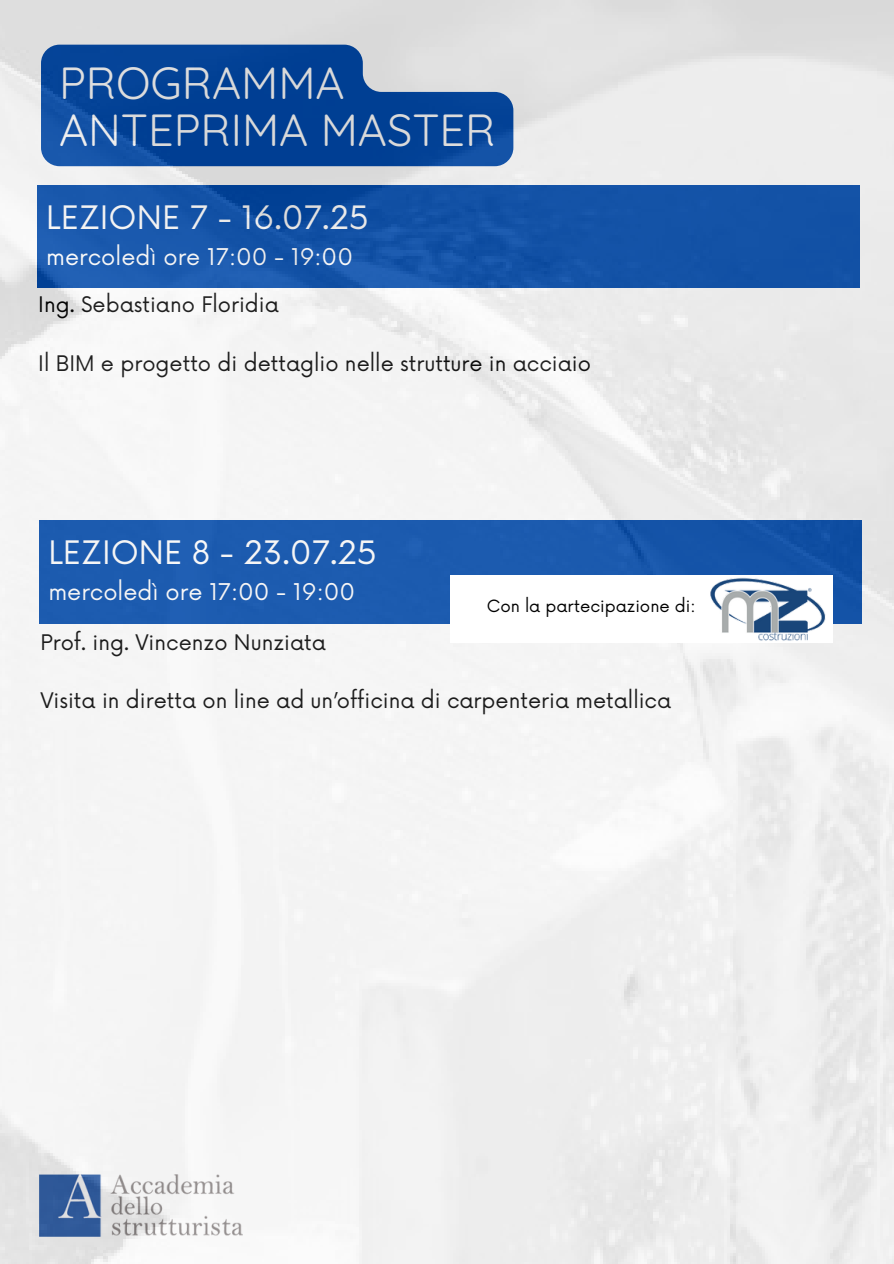
<style>
.page{position:relative;width:894px;height:1264px;background:#fff}
.page>*{position:absolute;margin:0;border:0;box-sizing:border-box;transform-origin:0 0}
.t1{font:45px/47.2px "Quicksand";color:#fff}
.t2{font:31.5px "Now";color:#fff}
.t3{font:22.5px "Now";color:#fff}
.t4{font:21px "Now";color:#000}
.t5{font:16.5px "Now";color:#000}
</style>
<div class="page">
<img style="left:0;top:0;width:893px;height:1263px">
<div style="left:450px;top:574px;width:382px;height:68px;background:#fff"></div>
<img style="left:708px;top:574px;width:124px;height:67px">
<h3 class="t1" style="left:59px;top:58px;width:437px">PROGRAMMA<br>ANTEPRIMA MASTER</h3>
<p class="t2" style="left:46px;top:200px;width:324px">LEZIONE 7 - 16.07.25</p>
<p class="t3" style="left:46px;top:244px;width:308px">mercoledì ore 17:00 - 19:00</p>
<h2 class="t4" style="left:38px;top:293px;width:242px">Ing. Sebastiano Floridia</h2>
<p class="t4" style="left:38px;top:351px;width:554px">Il BIM e progetto di dettaglio nelle strutture in acciaio</p>
<h1 class="t2" style="left:48px;top:535px;width:330px">LEZIONE 8 - 23.07.25</h1>
<h1 class="t3" style="left:48px;top:579px;width:308px">mercoledì ore 17:00 - 19:00</h1>
<h2 class="t4" style="left:40px;top:630px;width:287px">Prof. ing. Vincenzo Nunziata</h2>
<h3 class="t4" style="left:40px;top:689px;width:632px">Visita in diretta on line ad un’officina di carpenteria metallica</h3>
<p class="t5" style="left:487px;top:596px;width:210px">Con la partecipazione di:</p>
</div>
